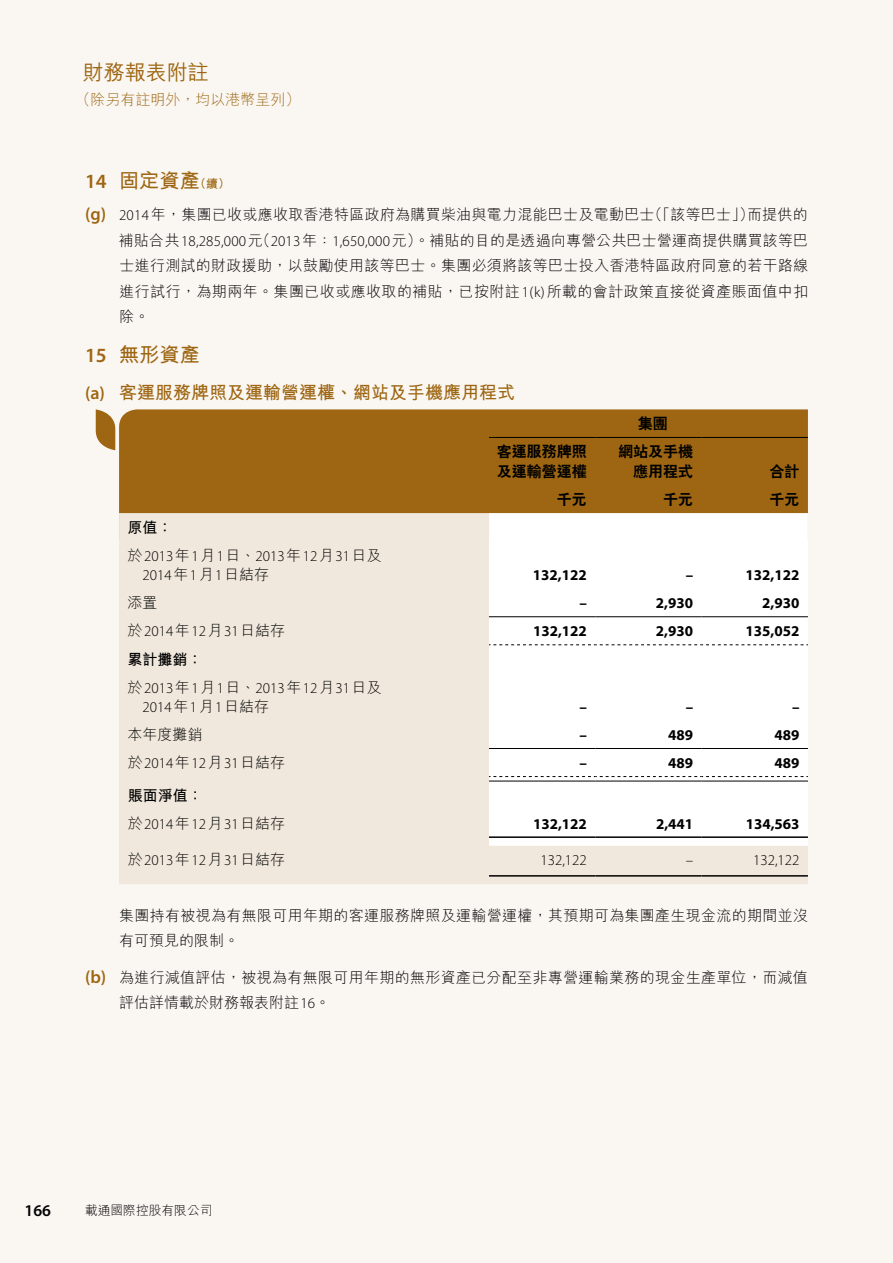
<style>
.page{position:relative;width:893px;height:1263px;background:#faf7f3}
.page>*{position:absolute;margin:0;border:0;box-sizing:border-box;transform-origin:0 0}
.t1{font:500 21px "M Hei HK";color:#9e6612}
.t2{font:700 20.25px "M Hei HK";color:#9e6612}
.t3{font:700 18px "M Hei HK";color:#9e6612}
.t4{font:600 16.5px "Myriad Pro";color:#000}
.t5{font:300 15px/25.5px "M Hei HK";letter-spacing:.02em;color:#000}
.t6{font:300 15px/19.5px "Myriad Pro";color:#000}
.t7{font:700 15px "Myriad Pro";color:#000}
.t8{font:800 15px/19.5px "C Hei 2 HK";color:#000}
.t9{font:300 15px "M Hei HK";color:#9e6612}
.t10{font:700 15px "M Hei HK";color:#000}
.t11{font:300 12.75px "M Hei HK";color:#000}
.s1{font-family:"Myriad Pro";font-weight:600}
.s2{font-size:12px}
.s3{font-family:"Myriad Pro";font-weight:600;font-size:18px;color:#9e6612}
.s4{font-family:"Myriad Pro"}
.s5{font-family:"M Hei HK"}
</style>
<div class="page">
<svg style="left:96px;top:409px;width:19px;height:41px"></svg>
<div style="left:119px;top:409px;width:689px;height:104px;background:#9e6612"></div>
<div style="left:119px;top:513px;width:689px;height:371px;background:#f0e8dc"></div>
<div style="left:489px;top:513px;width:319px;height:333px;background:#fff"></div>
<svg style="left:489px;top:644px;width:319px;height:1px"></svg>
<hr style="left:489px;top:616px;width:106px;height:1px;background:#000">
<hr style="left:595px;top:616px;width:107px;height:1px;background:#000">
<hr style="left:702px;top:616px;width:106px;height:1px;background:#000">
<hr style="left:489px;top:748px;width:106px;height:1px;background:#000">
<hr style="left:595px;top:748px;width:107px;height:1px;background:#000">
<hr style="left:702px;top:748px;width:106px;height:1px;background:#000">
<svg style="left:489px;top:776px;width:319px;height:1px"></svg>
<hr style="left:489px;top:781px;width:106px;height:1px;background:#000">
<hr style="left:595px;top:781px;width:107px;height:1px;background:#000">
<hr style="left:702px;top:781px;width:106px;height:1px;background:#000">
<hr style="left:489px;top:836px;width:106px;height:2px;background:#000">
<hr style="left:595px;top:836px;width:107px;height:2px;background:#000">
<hr style="left:702px;top:836px;width:106px;height:2px;background:#000">
<hr style="left:489px;top:875px;width:106px;height:2px;background:#000">
<hr style="left:595px;top:875px;width:107px;height:2px;background:#000">
<hr style="left:702px;top:875px;width:106px;height:2px;background:#000">
<hr style="left:489px;top:437px;width:106px;height:1px;background:#000">
<hr style="left:595px;top:437px;width:107px;height:1px;background:#000">
<hr style="left:702px;top:437px;width:106px;height:1px;background:#000">
<h1 class="t1" style="left:83px;top:57px;width:128px">財務報表附註</h1>
<p class="t9" style="left:75px;top:89px;width:227px">（除另有註明外，均以港幣呈列）</p>
<h2 class="t2" style="left:85px;top:166px;width:147px"><span class="s1">14</span> 固定資產<span class="s2">（續）</span></h2>
<p class="t5" style="left:119px;top:201px;width:691px;text-align:justify;text-indent:-34px"><span class="s3">(g)</span> <span class="s4">2014</span>年，集團已收或應收取香港特區政府為購買柴油與電力混能巴士及電動巴士（「該等巴士」）而提供的補貼合共<span class="s4">18,285,000</span>元（<span class="s4">2013</span>年：<span class="s4">1,650,000</span>元）。補貼的目的是透過向專營公共巴士營運商提供購買該等巴士進行測試的財政援助，以鼓勵使用該等巴士。集團必須將該等巴士投入香港特區政府同意的若干路線進行試行，為期兩年。集團已收或應收取的補貼，已按附註<span class="s4">1(k)</span>所載的會計政策直接從資產賬面值中扣除。</p>
<h2 class="t2" style="left:85px;top:340px;width:117px"><span class="s1">15</span> 無形資產</h2>
<p class="t3" style="left:85px;top:379px;width:432px"><span class="s1">(a)</span> 客運服務牌照及運輸營運權、網站及手機應用程式</p>
<p class="t8" style="left:638px;top:414px;width:31px">集團</p>
<p class="t8" style="left:497px;top:442px;width:91px">客運服務牌照及運輸營運權</p>
<p class="t8" style="left:618px;top:442px;width:76px;text-align:right">網站及手機應用程式</p>
<p class="t8" style="left:769px;top:462px;width:31px">合計</p>
<p class="t10" style="left:128px;top:516px;width:46px">原值：</p>
<p class="t6" style="left:143px;top:546px;width:240px;text-indent:-15px"><span class="s5">於</span>2013<span class="s5">年</span>1<span class="s5">月</span>1<span class="s5">日、</span>2013<span class="s5">年</span>12<span class="s5">月</span>31<span class="s5">日及<br></span>2014<span class="s5">年</span>1<span class="s5">月</span>1<span class="s5">日結存</span></p>
<p class="t8" style="left:557px;top:490px;width:31px">千元</p>
<p class="t8" style="left:663px;top:490px;width:31px">千元</p>
<p class="t8" style="left:769px;top:490px;width:31px">千元</p>
<p class="t7" style="left:533px;top:567px;width:55px">132,122</p>
<p class="t7" style="left:686px;top:567px;width:9px">–</p>
<p class="t7" style="left:746px;top:567px;width:55px">132,122</p>
<p class="t5" style="left:128px;top:590px;width:31px">添置</p>
<p class="t7" style="left:579px;top:595px;width:9px">–</p>
<p class="t7" style="left:656px;top:595px;width:39px">2,930</p>
<p class="t7" style="left:762px;top:595px;width:39px">2,930</p>
<p class="t6" style="left:128px;top:622px;width:159px"><span class="s5">於</span>2014<span class="s5">年</span>12<span class="s5">月</span>31<span class="s5">日結存</span></p>
<p class="t7" style="left:533px;top:623px;width:55px">132,122</p>
<p class="t7" style="left:656px;top:623px;width:39px">2,930</p>
<p class="t7" style="left:746px;top:623px;width:55px">135,052</p>
<p class="t10" style="left:128px;top:648px;width:76px">累計攤銷：</p>
<p class="t6" style="left:143px;top:678px;width:240px;text-indent:-15px"><span class="s5">於</span>2013<span class="s5">年</span>1<span class="s5">月</span>1<span class="s5">日、</span>2013<span class="s5">年</span>12<span class="s5">月</span>31<span class="s5">日及<br></span>2014<span class="s5">年</span>1<span class="s5">月</span>1<span class="s5">日結存</span></p>
<p class="t7" style="left:579px;top:699px;width:9px">–</p>
<p class="t7" style="left:686px;top:699px;width:9px">–</p>
<p class="t7" style="left:792px;top:699px;width:9px">–</p>
<p class="t5" style="left:128px;top:721px;width:76px">本年度攤銷</p>
<p class="t7" style="left:579px;top:727px;width:9px">–</p>
<p class="t7" style="left:668px;top:727px;width:26px">489</p>
<p class="t7" style="left:774px;top:727px;width:26px">489</p>
<p class="t6" style="left:128px;top:754px;width:159px"><span class="s5">於</span>2014<span class="s5">年</span>12<span class="s5">月</span>31<span class="s5">日結存</span></p>
<p class="t7" style="left:579px;top:755px;width:9px">–</p>
<p class="t7" style="left:668px;top:755px;width:26px">489</p>
<p class="t7" style="left:775px;top:755px;width:26px">489</p>
<p class="t10" style="left:128px;top:784px;width:76px">賬面淨值：</p>
<p class="t6" style="left:128px;top:814px;width:159px"><span class="s5">於</span>2014<span class="s5">年</span>12<span class="s5">月</span>31<span class="s5">日結存</span></p>
<p class="t7" style="left:533px;top:815px;width:55px">132,122</p>
<p class="t7" style="left:656px;top:815px;width:39px">2,441</p>
<p class="t7" style="left:746px;top:815px;width:55px">134,563</p>
<p class="t6" style="left:128px;top:851px;width:159px"><span class="s5">於</span>2013<span class="s5">年</span>12<span class="s5">月</span>31<span class="s5">日結存</span></p>
<p class="t6" style="left:540px;top:851px;width:48px">132,122</p>
<p class="t6" style="left:686px;top:851px;width:9px">–</p>
<p class="t6" style="left:753px;top:851px;width:48px">132,122</p>
<p class="t5" style="left:119px;top:902px;width:690px">集團持有被視為有無限可用年期的客運服務牌照及運輸營運權，其預期可為集團產生現金流的期間並沒有可預見的限制。</p>
<p class="t5" style="left:119px;top:964px;width:690px;text-indent:-34px"><span class="s3">(b)</span> 為進行減值評估，被視為有無限可用年期的無形資產已分配至非專營運輸業務的現金生產單位，而減值評估詳情載於財務報表附註<span class="s4">16</span>。</p>
<p class="t4" style="left:24px;top:1201px;width:28px">166</p>
<p class="t11" style="left:85px;top:1202px;width:129px">載通國際控股有限公司</p>
</div>
